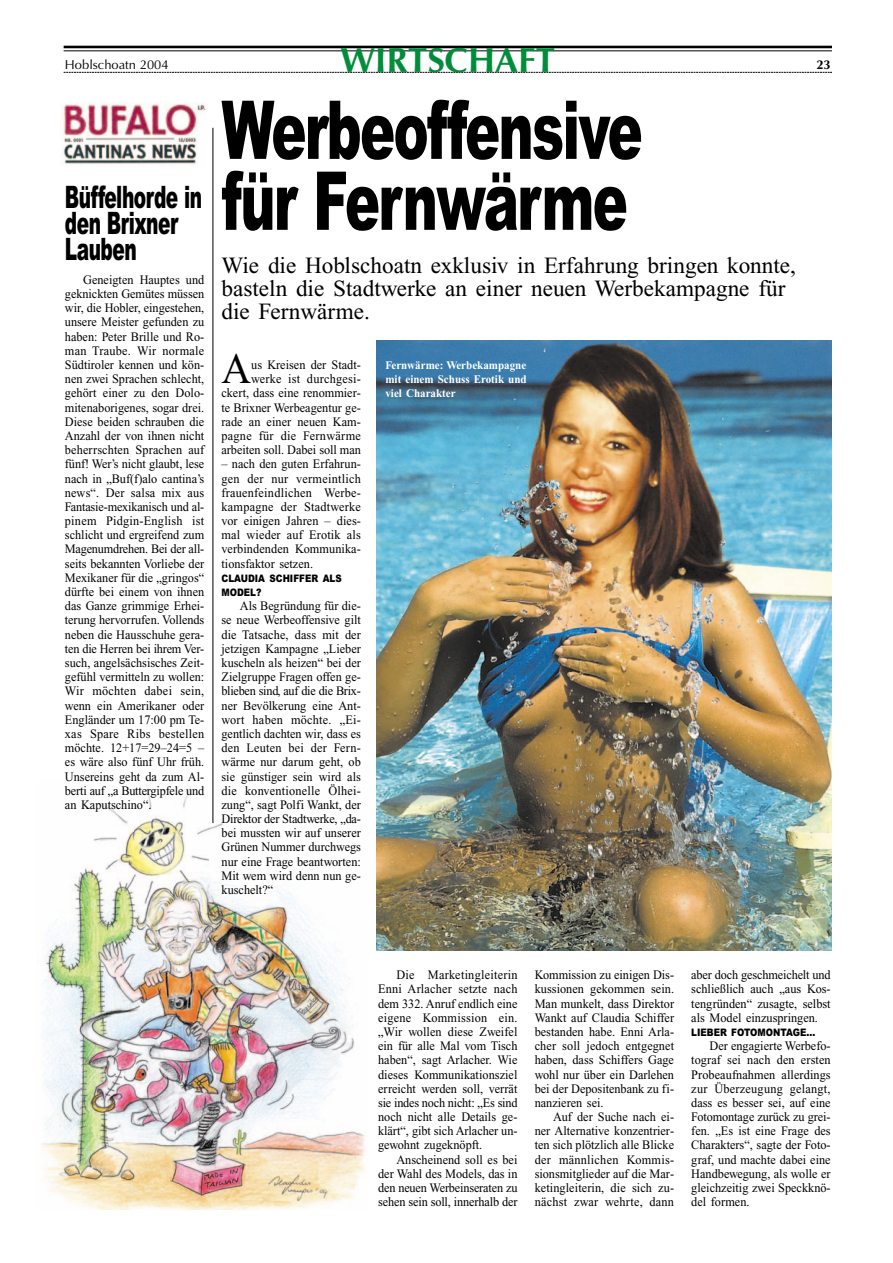
<style>
.page{position:relative;width:893px;height:1263px;background:#fff}
.page>*{position:absolute;margin:0;border:0;box-sizing:border-box;transform-origin:0 0}
.t1{font:900 81.3px/70.9px "Arial";letter-spacing:-.035em;color:#000;scale:.65 1}
.t2{font:43.35px "Times New Roman";color:#000;scale:.95 1}
.t3{font:700 34.8px "Optima";color:#008d3b}
.t4{font:900 30.9px/25.8px "Arial";letter-spacing:-.025em;color:#000;scale:.6 1}
.t5{font:23.25px/23.2px "Times New Roman";color:#000}
.t6{font:12.9px/14.2px "Times New Roman";color:#000;text-align:justify;scale:.95 1}
.t7{font:12.9px "Optima";color:#000}
.t8{font:700 12.9px "Optima";color:#000}
.t9{font:700 11.55px/14.2px "Times New Roman";color:#fff;text-align:justify;scale:.95 1}
.t10{font:900 10.35px/14.2px "Arial";color:#000;scale:.85 1}
</style>
<div class="page">
<img style="left:41px;top:781px;width:324px;height:428px">
<hr style="left:64px;top:46px;width:768px;height:2px;background:#000">
<hr style="left:64px;top:51px;width:768px;height:1px;background:#000">
<svg style="left:64px;top:72px;width:768px;height:1px"></svg>
<img style="left:377px;top:341px;width:455px;height:610px">
<hr style="left:212px;top:128px;width:1px;height:695px;background:#000">
<img style="left:63px;top:102px;width:142px;height:65px">
<p class="t7" style="left:65px;top:59px;width:105px">Hoblschoatn 2004</p>
<h3 class="t4" style="left:65px;top:187px;width:230px">Büffelhorde in den Brixner<br>Lauben</h3>
<p class="t6" style="left:65px;top:274px;width:148px;text-indent:18px">Geneigten Hauptes und geknickten Gemütes müssen wir, die Hobler, eingestehen, unsere Meister gefunden zu haben: Peter Brille und Ro&shy;man Traube. Wir normale Südtiroler kennen und kön&shy;nen zwei Sprachen schlecht, gehört einer zu den Dolo&shy;mitenaborigenes, sogar drei.<br>Diese beiden schrauben die Anzahl der von ihnen nicht beherrschten Sprachen auf fünf! Wer’s nicht glaubt, lese nach in „Buf(f)alo cantina’s news“. Der salsa mix aus Fantasie-mexikanisch und al&shy;pinem Pidgin-English ist schlicht und ergreifend zum Magenumdrehen. Bei der all&shy;seits bekannten Vorliebe der Mexikaner für die „gringos“ dürfte bei einem von ihnen das Ganze grimmige Erhei&shy;terung hervorrufen. Vollends neben die Hausschuhe gera&shy;ten die Herren bei ihrem Ver&shy;such, angelsächsisches Zeit&shy;gefühl vermitteln zu wollen:<br>Wir möchten dabei sein, wenn ein Amerikaner oder Engländer um 17:00 pm Te&shy;xas Spare Ribs bestellen möchte. 12+17=29–24=5 – es wäre also fünf Uhr früh.<br>Unsereins geht da zum Al&shy;berti auf „a Buttergipfele und an Kaputschino“.</p>
<h3 class="t3" style="left:340px;top:45px;width:216px">WIRTSCHAFT</h3>
<h1 class="t1" style="left:221px;top:103px;width:649px">Werbeoffensive für Fernwärme</h1>
<h3 class="t5" style="left:221px;top:256px;width:576px">Wie die Hoblschoatn exklusiv in Erfahrung bringen konnte, basteln die Stadtwerke an einer neuen Werbekampagne für die Fernwärme.</h3>
<h2 class="t2" style="left:221px;top:353px;width:33px">A</h2>
<p class="t6" style="left:221px;top:359px;width:148px;text-align:right">us Kreisen der Stadt&shy;werke ist durchgesi&shy;ckert, dass eine renommier&shy;te Brixner Werbeagentur ge&shy;rade an einer neuen Kam&shy;pagne für die Fernwärme arbeiten soll. Dabei soll man</p>
<p class="t6" style="left:221px;top:458px;width:148px">– nach den guten Erfahrun&shy;gen der nur vermeintlich frauenfeindlichen Werbe&shy;kampagne der Stadtwerke vor einigen Jahren – dies&shy;mal wieder auf Erotik als verbindenden Kommunika&shy;tionsfaktor setzen.</p>
<p class="t10" style="left:221px;top:572px;width:143px">CLAUDIA SCHIFFER ALS<br>MODEL?</p>
<p class="t6" style="left:221px;top:600px;width:148px;text-indent:18px">Als Begründung für die&shy;se neue Werbeoffensive gilt die Tatsache, dass mit der jetzigen Kampagne „Lieber kuscheln als heizen“ bei der Zielgruppe Fragen offen ge&shy;blieben sind, auf die die Brix&shy;ner Bevölkerung eine Ant&shy;wort haben möchte. „Ei&shy;gentlich dachten wir, dass es den Leuten bei der Fern&shy;wärme nur darum geht, ob sie günstiger sein wird als die konventionelle Ölhei&shy;zung“, sagt Polfi Wankt, der Direktor der Stadtwerke, „da&shy;bei mussten wir auf unserer Grünen Nummer durchwegs nur eine Frage beantworten:<br>Mit wem wird denn nun ge&shy;kuschelt?“</p>
<p class="t9" style="left:385px;top:359px;width:150px">Fernwärme: Werbekampagne mit einem Schuss Erotik und viel Charakter</p>
<p class="t8" style="left:816px;top:59px;width:16px">23</p>
<p class="t6" style="left:378px;top:969px;width:148px;text-indent:18px">Die Marketingleiterin Enni Arlacher setzte nach dem 332. Anruf endlich eine eigene Kommission ein. „Wir wollen diese Zweifel ein für alle Mal vom Tisch haben“, sagt Arlacher. Wie dieses Kommunikationsziel erreicht werden soll, verrät sie indes noch nicht: „Es sind noch nicht alle Details ge&shy;klärt“, gibt sich Arlacher un&shy;gewohnt zugeknöpft.</p>
<p class="t6" style="left:378px;top:1153px;width:148px;text-indent:18px">Anscheinend soll es bei der Wahl des Models, das in den neuen Werbeinseraten zu sehen sein soll, innerhalb der</p>
<p class="t6" style="left:534px;top:969px;width:148px">Kommission zu einigen Dis&shy;kussionen gekommen sein.<br>Man munkelt, dass Direktor Wankt auf Claudia Schiffer bestanden habe. Enni Arla&shy;cher soll jedoch entgegnet haben, dass Schiffers Gage wohl nur über ein Darlehen bei der Depositenbank zu fi&shy;nanzieren sei.</p>
<p class="t6" style="left:534px;top:1111px;width:148px;text-indent:18px">Auf der Suche nach ei&shy;ner Alternative konzentrier&shy;ten sich plötzlich alle Blicke der männlichen Kommis&shy;sionsmitglieder auf die Mar&shy;ketingleiterin, die sich zu&shy;nächst zwar wehrte, dann</p>
<p class="t6" style="left:691px;top:969px;width:148px">aber doch geschmeichelt und schließlich auch „aus Kos&shy;tengründen“ zusagte, selbst als Model einzuspringen.</p>
<p class="t10" style="left:691px;top:1026px;width:147px">LIEBER FOTOMONTAGE...</p>
<p class="t6" style="left:691px;top:1040px;width:148px;text-indent:18px">Der engagierte Werbefo&shy;tograf sei nach den ersten Probeaufnahmen allerdings zur Überzeugung gelangt, dass es besser sei, auf eine Fotomontage zurück zu grei&shy;fen. „Es ist eine Frage des Charakters“, sagte der Foto&shy;graf, und machte dabei eine Handbewegung, als wolle er gleichzeitig zwei Speckknö&shy;del formen.</p>
</div>
